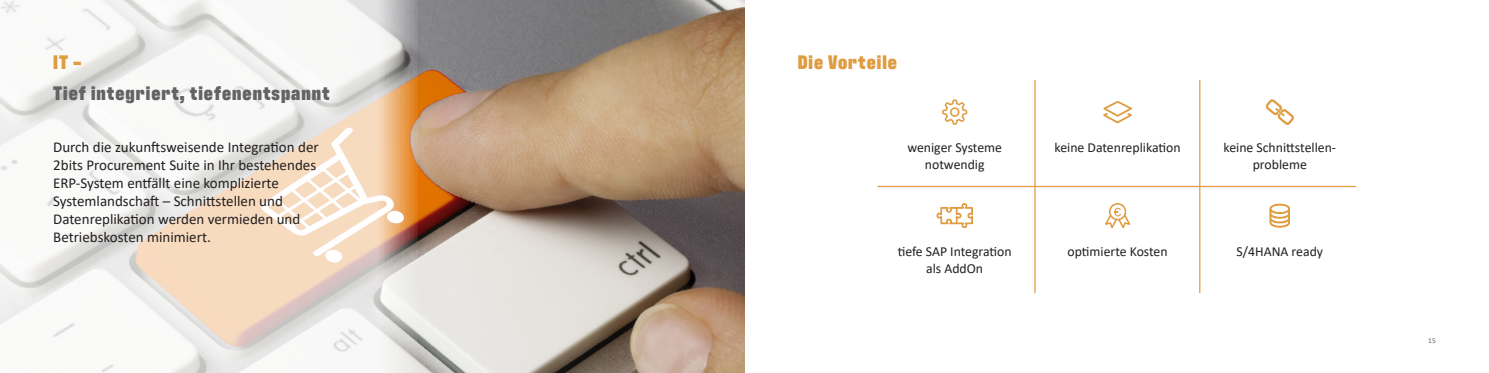
<style>
.page{position:relative;width:1489px;height:373px;background:#fff}
.page>*{position:absolute;margin:0;border:0;box-sizing:border-box;transform-origin:0 0}
.Headline_2{font:900 20px "Antarctican Headline";letter-spacing:.05em;color:#636366}
.Headline_2-2{font:900 20px "Antarctican Headline";letter-spacing:.05em;color:#df9c40}
.Fließtext{font:15px/18px "Calibri";color:#231f20}
.Tabelle{font:13.75px/16.5px "Calibri";color:#231f20;text-align:center}
.t1{font:7.5px "Calibri";color:#636366}
</style>
<div class="page">
<img style="left:418px;top:0;width:326px;height:372px">
<svg style="left:0;top:0;width:418px;height:372px;fill:#f8f5f5"></svg>
<svg style="left:942px;top:99px;width:25px;height:25px"></svg>
<svg style="left:1103px;top:101px;width:28px;height:22px"></svg>
<svg style="left:1266px;top:99px;width:27px;height:25px"></svg>
<svg style="left:936px;top:203px;width:36px;height:24px"></svg>
<svg style="left:1105px;top:203px;width:25px;height:25px"></svg>
<svg style="left:1269px;top:203px;width:20px;height:24px"></svg>
<hr style="left:877px;top:185px;width:478px;height:2px;background:#df9c40">
<hr style="left:1034px;top:80px;width:1px;height:212px;background:#df9c40">
<hr style="left:1199px;top:80px;width:1px;height:212px;background:#df9c40">
<p class="Headline_2-2" style="left:53px;top:48px;width:30px">IT –</p>
<p class="Headline_2" style="left:53px;top:79px;width:278px">Tief integriert, tiefenentspannt</p>
<p class="Fließtext" style="left:53px;top:137px;width:267px">Durch die zukunftsweisende Integration der 2bits Procurement Suite in Ihr bestehendes ERP-System entfällt eine komplizierte Systemlandschaft – Schnittstellen und Datenreplikation werden vermieden und Betriebskosten minimiert.</p>
<p class="Headline_2-2" style="left:797px;top:48px;width:101px">Die Vorteile</p>
<p class="Tabelle" style="left:907px;top:139px;width:96px">weniger Systeme notwendig</p>
<p class="Tabelle" style="left:1054px;top:139px;width:128px">keine Datenreplikation</p>
<p class="Tabelle" style="left:1223px;top:139px;width:114px">keine Schnittstellen&shy;probleme</p>
<p class="Tabelle" style="left:897px;top:243px;width:115px">tiefe SAP Integration als AddOn</p>
<p class="Tabelle" style="left:1067px;top:243px;width:102px">optimierte Kosten</p>
<p class="Tabelle" style="left:1236px;top:243px;width:88px">S/4HANA ready</p>
<p class="t1" style="left:1428px;top:335px;width:9px">15</p>
</div>
